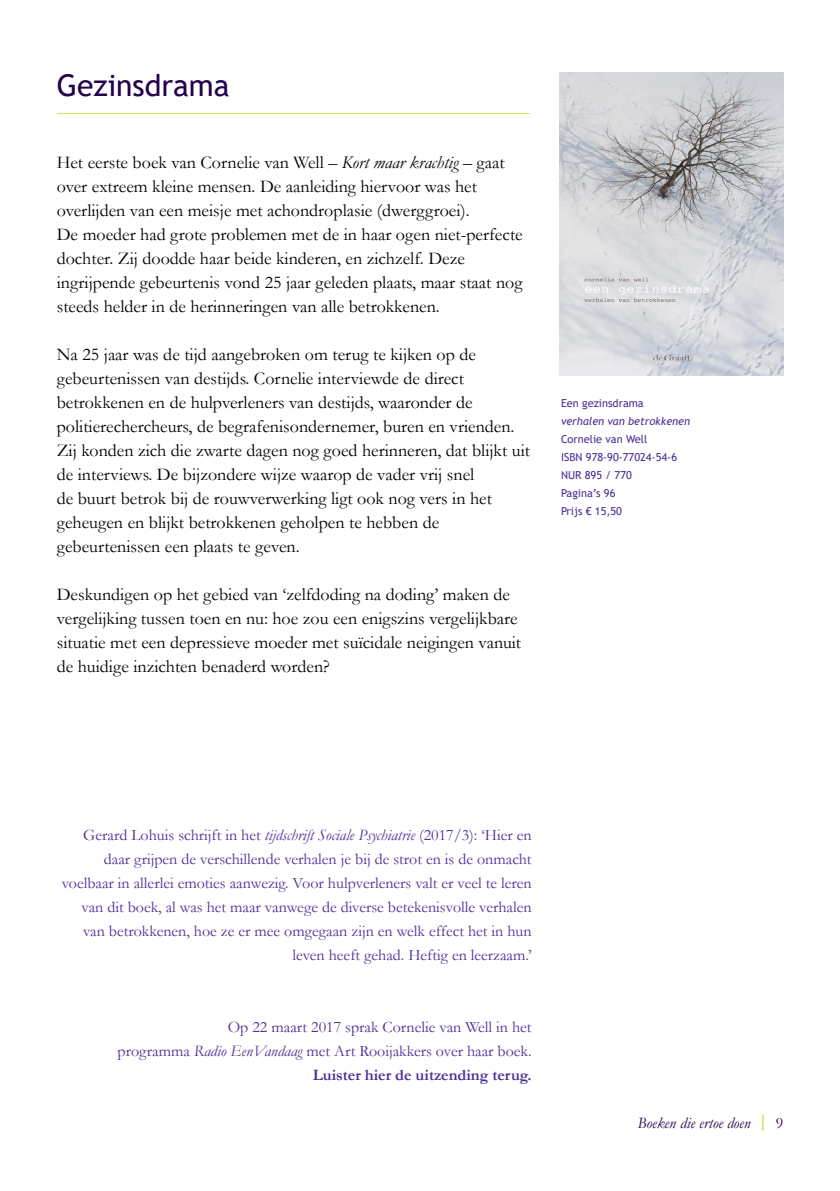
<style>
.page{position:relative;width:840px;height:1191px;background:#fff}
.page>*{position:absolute;margin:0;border:0;box-sizing:border-box;transform-origin:0 0}
.t1{font:30px "Trebuchet MS";color:#24014c}
.t2{font:18px/24px "Garamond";color:#000}
.t3{font:16px/24px "Garamond";color:#4c2f92;text-align:right}
.t4{font:italic 16px "Garamond";color:#24014c}
.t5{font:11px/18px "Trebuchet MS";color:#4c2f92}
.t6{font:italic 11px "Trebuchet MS";color:#4c2f92}
.s1{font-style:italic}
.s2{font-weight:700}
.s3{font-family:"Trebuchet MS";font-style:normal;font-size:20px;color:#d3df4e}
.s4{font-style:normal}
</style>
<div class="page">
<hr style="left:57px;top:113px;width:472px;height:1px;background:#d3df4e">
<img style="left:559px;top:72px;width:223px;height:303px">
<h1 class="t1" style="left:57px;top:66px;width:174px">Gezinsdrama</h1>
<p class="t2" style="left:57px;top:150px;width:467px">Het eerste boek van Cornelie van Well – <span class="s1">Kort maar krachtig</span> – gaat over extreem kleine mensen. De aanleiding hiervoor was het overlijden van een meisje met achondroplasie (dwerggroei).<br>De moeder had grote problemen met de in haar ogen niet-perfecte dochter. Zij doodde haar beide kinderen, en zichzelf. Deze ingrijpende gebeurtenis vond 25 jaar geleden plaats, maar staat nog steeds helder in de herinneringen van alle betrokkenen.</p>
<p class="t2" style="left:57px;top:342px;width:474px">Na 25 jaar was de tijd aangebroken om terug te kijken op de gebeurtenissen van destijds. Cornelie interviewde de direct betrokkenen en de hulpverleners van destijds, waaronder de politierechercheurs, de begrafenisondernemer, buren en vrienden.<br>Zij konden zich die zwarte dagen nog goed herinneren, dat blijkt uit de interviews. De bijzondere wijze waarop de vader vrij snel<br>de buurt betrok bij de rouwverwerking ligt ook nog vers in het geheugen en blijkt betrokkenen geholpen te hebben de gebeurtenissen een plaats te geven.</p>
<p class="t2" style="left:57px;top:582px;width:465px">Deskundigen op het gebied van ‘zelfdoding na doding’ maken de vergelijking tussen toen en nu: hoe zou een enigszins vergelijkbare situatie met een depressieve moeder met suïcidale neigingen vanuit de huidige inzichten benaderd worden?</p>
<p class="t5" style="left:560px;top:394px;width:84px">Een gezinsdrama</p>
<p class="t6" style="left:560px;top:415px;width:131px">verhalen van betrokkenen</p>
<p class="t5" style="left:560px;top:430px;width:117px">Cornelie van Well<br>ISBN 978-90-77024-54-6<br>NUR 895 / 770<br>Pagina’s 96<br>Prijs € 15,50</p>
<p class="t3" style="left:62px;top:823px;width:471px">Gerard Lohuis schrijft in het <span class="s1">tijdschrift Sociale Psychiatrie</span> (2017/3): ‘Hier en daar grijpen de verschillende verhalen je bij de strot en is de onmacht voelbaar in allerlei emoties aanwezig. Voor hulpverleners valt er veel te leren van dit boek, al was het maar vanwege de diverse betekenisvolle verhalen van betrokkenen, hoe ze er mee omgegaan zijn en welk effect het in hun leven heeft gehad. Heftig en leerzaam.’</p>
<p class="t3" style="left:117px;top:1015px;width:415px">Op 22 maart 2017 sprak Cornelie van Well in het<br>programma <span class="s1">Radio EenVandaag</span> met Art Rooijakkers over haar boek.<br><span class="s2">Luister hier de uitzending terug.</span></p>
<p class="t4" style="left:637px;top:1112px;width:147px">Boeken die ertoe doen <span class="s3">|</span> <span class="s4">9</span></p>
</div>
